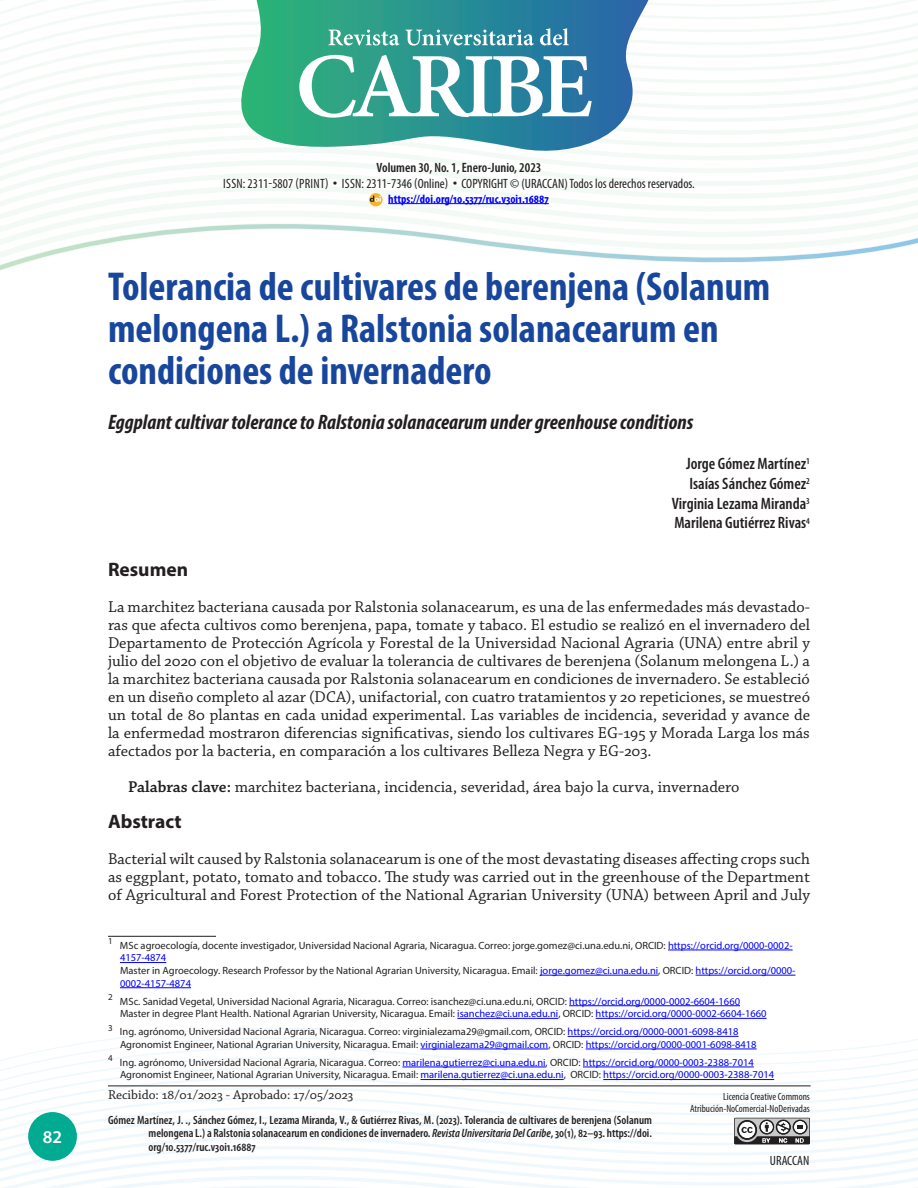
<style>
.page{position:relative;width:918px;height:1188px;background:#fff}
.page>*{position:absolute;margin:0;border:0;box-sizing:border-box;transform-origin:0 0}
.titulo_01_Articulo{font:700 condensed 40.5px/42px "Myriad Pro";color:#18469d}
.TITULO_INGLES{font:italic 700 condensed 21px "Myriad Pro";color:#231f20}
.Titulo_01{font:700 19.5px "Myriad Pro";color:#231f20}
.t1{font:600 18px "Myriad Pro";color:#fff}
.parrafo_01{font:16.5px/18px "Chaparral Pro";color:#231f20;text-align:justify}
.autor{font:600 condensed 16.5px "Myriad Pro";color:#231f20}
.Parrafo{font:16.5px "Chaparral Pro";color:#231f20}
.Corniza_Seccion{font:condensed 13.5px "Myriad Pro";color:#231f20}
.aprobado{font:13.5px "Chaparral Pro";color:#231f20}
.Corniza_Seccion-2{font:600 condensed 13.5px "Myriad Pro";color:#231f20}
.referencia{font:600 condensed 12px/13.5px "Myriad Pro";color:#231f20;text-align:justify}
.Corniza_Seccion-3{font:12px "Myriad Variable Concept";color:#00f}
.pie_de_notas{font:10.5px/12.6px "Myriad Pro";color:#231f20}
.pie_de_notas-2{font:10.5px "Myriad Pro";color:#00f}
.t2{font:condensed 10.5px/12px "Myriad Pro";color:#231f20;text-align:right}
.s1{font-family:"Adobe Caslon Pro";font-stretch:normal}
.s2{font-weight:600}
.s3{color:#00f}
.s4{color:#231f20}
.s5{font-style:italic}
</style>
<div class="page">
<svg style="left:0;top:184px;width:918px;height:6px"></svg>
<svg style="left:0;top:171px;width:918px;height:13px"></svg>
<svg style="left:0;top:158px;width:918px;height:13px"></svg>
<svg style="left:0;top:145px;width:918px;height:13px"></svg>
<svg style="left:0;top:132px;width:918px;height:13px"></svg>
<svg style="left:0;top:119px;width:918px;height:13px"></svg>
<svg style="left:0;top:106px;width:918px;height:13px"></svg>
<svg style="left:0;top:93px;width:918px;height:13px"></svg>
<svg style="left:0;top:81px;width:918px;height:12px"></svg>
<svg style="left:0;top:68px;width:918px;height:13px"></svg>
<svg style="left:0;top:55px;width:918px;height:13px"></svg>
<svg style="left:0;top:46px;width:918px;height:9px"></svg>
<svg style="left:8px;top:1113px;width:890px;height:5px"></svg>
<svg style="left:0;top:1103px;width:918px;height:10px"></svg>
<svg style="left:0;top:1092px;width:918px;height:11px"></svg>
<svg style="left:0;top:1082px;width:918px;height:10px"></svg>
<svg style="left:0;top:1005px;width:918px;height:77px"></svg>
<svg style="left:224px;top:46px;width:430px;height:113px"></svg>
<svg style="left:299px;top:55px;width:293px;height:63px"></svg>
<svg style="left:0;top:0;width:918px;height:46px"></svg>
<svg style="left:0;top:190px;width:918px;height:80px"></svg>
<div style="left:28px;top:1112px;width:49px;height:49px;background:#00ab92;border-radius:50%"></div>
<hr style="left:108px;top:1086px;width:703px;height:1px;background:#231f20">
<svg style="left:0;top:1118px;width:918px;height:70px"></svg>
<hr style="left:388px;top:203px;width:161px;height:1px;background:#00f">
<svg style="left:369px;top:193px;width:14px;height:13px"></svg>
<hr style="left:108px;top:936px;width:108px;height:1px;background:#231f20">
<hr style="left:668px;top:950px;width:125px;height:1px;background:#00f">
<hr style="left:120px;top:962px;width:46px;height:1px;background:#00f">
<hr style="left:540px;top:975px;width:118px;height:1px;background:#00f">
<hr style="left:696px;top:975px;width:99px;height:1px;background:#00f">
<hr style="left:120px;top:987px;width:71px;height:1px;background:#00f">
<hr style="left:569px;top:1005px;width:171px;height:1px;background:#00f">
<hr style="left:457px;top:1018px;width:101px;height:1px;background:#00f">
<hr style="left:596px;top:1018px;width:171px;height:1px;background:#00f">
<hr style="left:568px;top:1036px;width:171px;height:1px;background:#00f">
<hr style="left:421px;top:1049px;width:127px;height:1px;background:#00f">
<hr style="left:586px;top:1049px;width:171px;height:1px;background:#00f">
<hr style="left:402px;top:1067px;width:144px;height:1px;background:#00f">
<hr style="left:583px;top:1067px;width:171px;height:1px;background:#00f">
<hr style="left:421px;top:1079px;width:143px;height:1px;background:#00f">
<hr style="left:603px;top:1079px;width:171px;height:1px;background:#00f">
<p class="t1" style="left:43px;top:1126px;width:21px">82</p>
<p class="Corniza_Seccion-2" style="left:377px;top:160px;width:166px">Volumen 30, No. 1, Enero-Junio, 2023</p>
<p class="Corniza_Seccion" style="left:223px;top:176px;width:473px">ISSN: 2311-5807 (PRINT) <span class="s1">•</span> ISSN: 2311-7346 (Online) <span class="s1">•</span> COPYRIGHT © (URACCAN) Todos los derechos reservados.</p>
<p class="Corniza_Seccion-3" style="left:388px;top:192px;width:162px">https://doi.org/10.5377/ruc.v30i1.16887</p>
<p class="titulo_01_Articulo" style="left:108px;top:265px;width:664px">Tolerancia de cultivares de berenjena (Solanum melongena L.) a Ralstonia solanacearum en condiciones de invernadero</p>
<p class="TITULO_INGLES" style="left:108px;top:409px;width:587px">Eggplant cultivar tolerance to Ralstonia solanacearum under greenhouse conditions</p>
<p class="autor" style="left:686px;top:454px;width:125px">Jorge Gómez Martínez<sup>1</sup></p>
<p class="autor" style="left:689px;top:474px;width:122px">Isaías Sánchez Gómez<sup>2</sup></p>
<p class="autor" style="left:672px;top:494px;width:140px">Virginia Lezama Miranda<sup>3</sup></p>
<p class="autor" style="left:674px;top:514px;width:137px">Marilena Gutiérrez Rivas<sup>4</sup></p>
<p class="Titulo_01" style="left:108px;top:557px;width:82px">Resumen</p>
<p class="parrafo_01" style="left:108px;top:598px;width:704px">La marchitez bacteriana causada por Ralstonia solanacearum, es una de las enfermedades más devastado&shy;ras que afecta cultivos como berenjena, papa, tomate y tabaco. El estudio se realizó en el invernadero del Departamento de Protección Agrícola y Forestal de la Universidad Nacional Agraria (UNA) entre abril y julio del 2020 con el objetivo de evaluar la tolerancia de cultivares de berenjena (Solanum melongena L.) a la marchitez bacteriana causada por Ralstonia solanacearum en condiciones de invernadero. Se estableció en un diseño completo al azar (DCA), unifactorial, con cuatro tratamientos y 20 repeticiones, se muestreó un total de 80 plantas en cada unidad experimental. Las variables de incidencia, severidad y avance de la enfermedad mostraron diferencias significativas, siendo los cultivares EG-195 y Morada Larga los más afectados por la bacteria, en comparación a los cultivares Belleza Negra y EG-203.</p>
<p class="Parrafo" style="left:128px;top:778px;width:613px"><span class="s2">Palabras clave:</span> marchitez bacteriana, incidencia, severidad, área bajo la curva, invernadero</p>
<p class="Titulo_01" style="left:108px;top:809px;width:75px">Abstract</p>
<p class="parrafo_01" style="left:108px;top:850px;width:704px">Bacterial wilt caused by Ralstonia solanacearum is one of the most devastating diseases affecting crops such as eggplant, potato, tomato and tobacco. The study was carried out in the greenhouse of the Department of Agricultural and Forest Protection of the National Agrarian University (UNA) between April and July</p>
<p class="pie_de_notas" style="left:120px;top:939px;width:674px;text-indent:-12px"><sup>1</sup> MSc agroecología, docente investigador, Universidad Nacional Agraria, Nicaragua. Correo: jorge.gomez@ci.una.edu.ni, ORCID: <span class="s3">https://orcid.org/0000-0002-<br>4157-4874</span></p>
<p class="pie_de_notas" style="left:120px;top:964px;width:677px">Master in Agroecology. Research Professor by the National Agrarian University, Nicaragua. Email: <span class="s3">jorge.gomez@ci.una.edu.ni</span>, ORCID: <span class="s3">https://orcid.org/0000-<br>0002-4157-4874</span></p>
<p class="pie_de_notas" style="left:108px;top:995px;width:634px"><sup>2</sup> MSc. Sanidad Vegetal, Universidad Nacional Agraria, Nicaragua. Correo: isanchez@ci.una.edu.ni, ORCID: <span class="s3">https://orcid.org/0000-0002-6604-1660</span></p>
<p class="pie_de_notas" style="left:120px;top:1007px;width:648px">Master in degree Plant Health. National Agrarian University, Nicaragua. Email: <span class="s3">isanchez@ci.una.edu.ni</span>, ORCID: <span class="s3">https://orcid.org/0000-0002-6604-1660</span></p>
<p class="pie_de_notas" style="left:108px;top:1025px;width:632px"><sup>3</sup> Ing. agrónomo, Universidad Nacional Agraria, Nicaragua. Correo: virginialezama29@gmail.com, ORCID: <span class="s3">https://orcid.org/0000-0001-6098-8418</span></p>
<p class="pie_de_notas" style="left:120px;top:1038px;width:638px">Agronomist Engineer, National Agrarian University, Nicaragua. Email: <span class="s3">virginialezama29@gmail.com</span>, ORCID: <span class="s3">https://orcid.org/0000-0001-6098-8418</span></p>
<p class="pie_de_notas-2" style="left:108px;top:1056px;width:647px"><sup>4</sup> <span class="s4">Ing. agrónomo, Universidad Nacional Agraria, Nicaragua. Correo:</span> marilena.gutierrez@ci.una.edu.ni<span class="s4">, ORCID:</span> https://orcid.org/0000-0003-2388-7014</p>
<p class="pie_de_notas" style="left:120px;top:1069px;width:656px">Agronomist Engineer, National Agrarian University, Nicaragua. Email: <span class="s3">marilena.gutierrez@ci.una.edu.ni</span>, ORCID: <span class="s3">https://orcid.org/0000-0003-2388-7014</span></p>
<p class="aprobado" style="left:108px;top:1088px;width:247px">Recibido: 18/01/2023 - Aprobado: 17/05/2023</p>
<p class="referencia" style="left:148px;top:1113px;width:505px;text-indent:-40px">Gómez Martínez, J. ., Sánchez Gómez, I., Lezama Miranda, V., &amp; Gutiérrez Rivas, M. (2023). Tolerancia de cultivares de berenjena (Solanum melongena L.) a Ralstonia solanacearum en condiciones de invernadero. <span class="s5">Revista Universitaria Del Caribe</span>, 30(1), 82–93. https://doi. org/10.5377/ruc.v30i1.16887</p>
<p class="t2" style="left:690px;top:1090px;width:121px">Licencia Creative Commons<br>Atribución-NoComercial-NoDerivadas</p>
<p class="Corniza_Seccion" style="left:770px;top:1152px;width:41px">URACCAN</p>
</div>
